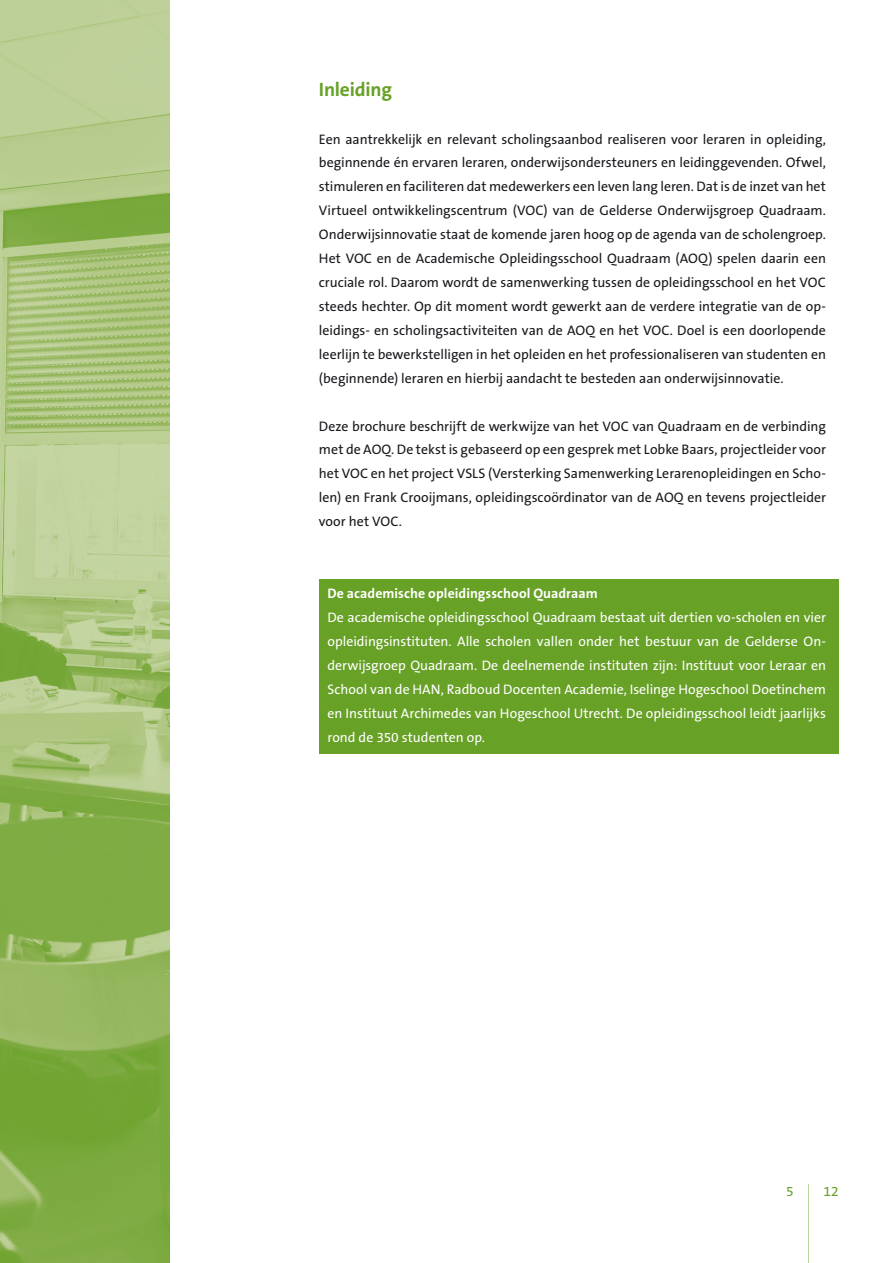
<style>
.page{position:relative;width:893px;height:1263px;background:#fff}
.page>*{position:absolute;margin:0;border:0;box-sizing:border-box;transform-origin:0 0}
.t1{font:117.9px "The Sans B5 Plain";color:#67a126;scale:.06 1}
.t2{font:700 19.5px "The Sans B7";letter-spacing:-.01em;color:#67a126}
.par{font:13.8px/23.9px "The Sans B5 Plain";color:#1a171c;text-align:justify}
.par-2{font:13.8px/23.9px "The Sans B5 Plain";color:#fff;text-align:justify}
.par-3{font:700 13.8px "The Sans B7";letter-spacing:.005em;color:#fff}
.t3{font:13.8px "The Sans B5 Plain";color:#67a126}
</style>
<div class="page">
<img style="left:0;top:0;width:169px;height:1263px">
<div style="left:319px;top:579px;width:520px;height:31px;background:#67a126"></div>
<div style="left:319px;top:603px;width:520px;height:150px;background:#67a126"></div>
<p class="t2" style="left:319px;top:79px;width:75px">Inleiding</p>
<p class="par" style="left:319px;top:127px;width:509px">Een aantrekkelijk en relevant scholingsaanbod realiseren voor leraren in opleiding, beginnende én ervaren leraren, onderwijsondersteuners en leidinggevenden. Ofwel, stimuleren en faciliteren dat medewerkers een leven lang leren. Dat is de inzet van het Virtueel ontwikkelingscentrum (VOC) van de Gelderse Onderwijsgroep Quadraam.<br>Onderwijsinnovatie staat de komende jaren hoog op de agenda van de scholengroep.<br>Het VOC en de Academische Opleidingsschool Quadraam (AOQ) spelen daarin een cruciale rol. Daarom wordt de samenwerking tussen de opleidingsschool en het VOC steeds hechter. Op dit moment wordt gewerkt aan de verdere integratie van de op&shy;leidings- en scholingsactiviteiten van de AOQ en het VOC. Doel is een doorlopende leerlijn te bewerkstelligen in het opleiden en het professionaliseren van studenten en (beginnende) leraren en hierbij aandacht te besteden aan onderwijsinnovatie.</p>
<p class="par" style="left:319px;top:414px;width:509px">Deze brochure beschrijft de werkwijze van het VOC van Quadraam en de verbinding met de AOQ. De tekst is gebaseerd op een gesprek met Lobke Baars, projectleider voor het VOC en het project VSLS (Versterking Samenwerking Lerarenopleidingen en Scho&shy;len) en Frank Crooijmans, opleidingscoördinator van de AOQ en tevens projectleider voor het VOC.</p>
<p class="par-3" style="left:327px;top:586px;width:272px">De academische opleidingsschool Quadraam</p>
<p class="par-2" style="left:327px;top:606px;width:500px">De academische opleidingsschool Quadraam bestaat uit dertien vo-scholen en vier opleidingsinstituten. Alle scholen vallen onder het bestuur van de Gelderse On&shy;derwijsgroep Quadraam. De deelnemende instituten zijn: Instituut voor Leraar en School van de HAN, Radboud Docenten Academie, Iselinge Hogeschool Doetinchem en Instituut Archimedes van Hogeschool Utrecht. De opleidingsschool leidt jaarlijks rond de 350 studenten op.</p>
<p class="t3" style="left:786px;top:1184px;width:9px">5</p>
<h1 class="t1" style="left:808px;top:1171px;width:34px">|</h1>
<p class="t3" style="left:823px;top:1184px;width:17px">12</p>
</div>
